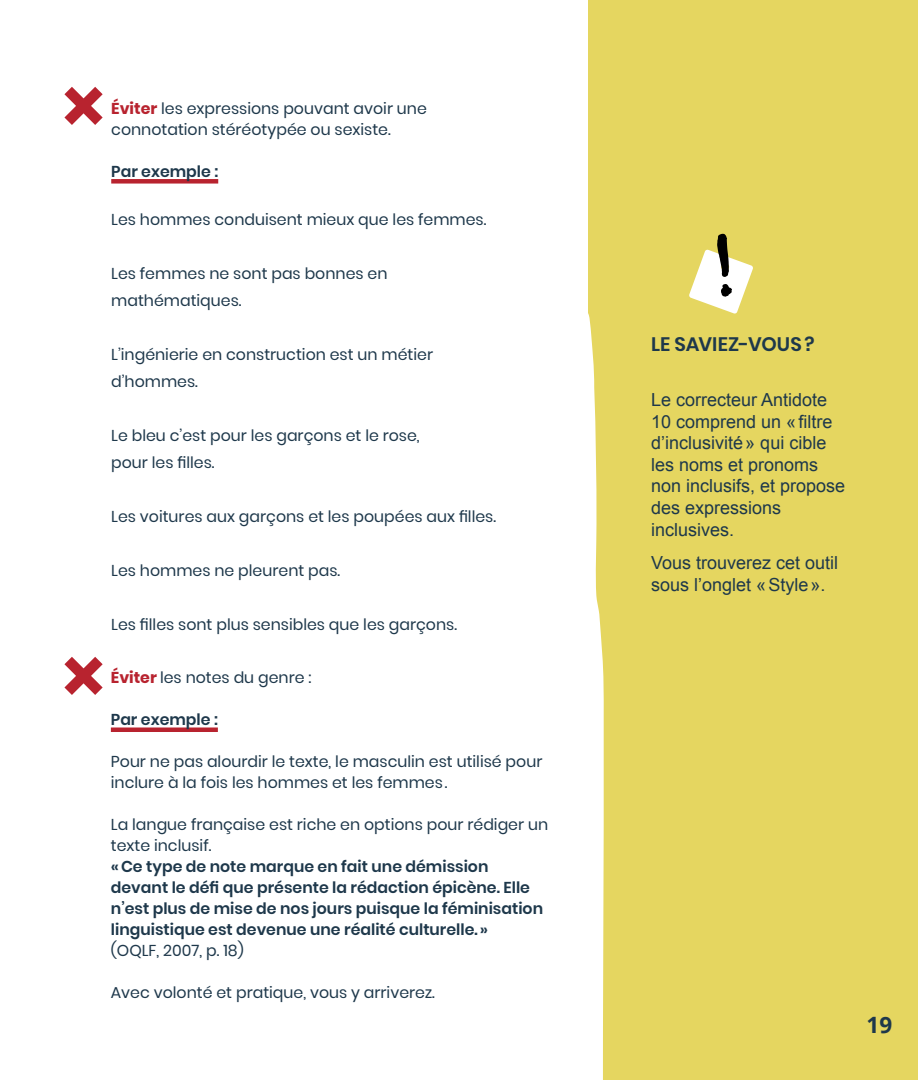
<style>
.page{position:relative;width:918px;height:1080px;background:#fff}
.page>*{position:absolute;margin:0;border:0;box-sizing:border-box;transform-origin:0 0}
.t1{font:700 22.5px "Open Sans";color:#1e384b}
.t2{font:600 19.5px "Poppins";letter-spacing:.005em;color:#1e384b}
.t3{font:18px/21.6px "Arial";color:#1e384b}
.t4{font:15.75px/21px "Poppins";color:#1e384b}
.t5{font:600 15.75px/21px "Poppins";color:#1e384b}
.s1{font-weight:700;color:#b8232f}
</style>
<div class="page">
<div style="left:589px;top:0;width:329px;height:1080px;background:#e5d660"></div>
<div style="left:111px;top:179px;width:107px;height:5px;background:#b8232f"></div>
<svg style="left:64px;top:87px;width:39px;height:38px"></svg>
<svg style="left:588px;top:23px;width:16px;height:1057px;fill:#fff"></svg>
<svg style="left:689px;top:234px;width:64px;height:80px"></svg>
<hr style="left:111px;top:728px;width:107px;height:4px;background:#b8232f">
<svg style="left:64px;top:657px;width:39px;height:38px"></svg>
<p class="t4" style="left:111px;top:98px;width:317px"><span class="s1">Éviter</span> les expressions pouvant avoir une connotation stéréotypée ou sexiste.</p>
<p class="t5" style="left:111px;top:161px;width:109px">Par exemple :</p>
<p class="t4" style="left:111px;top:209px;width:377px">Les hommes conduisent mieux que les femmes.</p>
<p class="t4" style="left:111px;top:260px;width:278px;line-height:27px">Les femmes ne sont pas bonnes en mathématiques.</p>
<p class="t4" style="left:111px;top:341px;width:323px;line-height:27px">L’ingénierie en construction est un métier d’hommes.</p>
<p class="t4" style="left:111px;top:422px;width:310px;line-height:27px">Le bleu c’est pour les garçons et le rose, pour les filles.</p>
<p class="t4" style="left:111px;top:506px;width:386px">Les voitures aux garçons et les poupées aux filles.</p>
<p class="t4" style="left:111px;top:560px;width:231px">Les hommes ne pleurent pas.</p>
<p class="t4" style="left:111px;top:614px;width:347px">Les filles sont plus sensibles que les garçons.</p>
<p class="t4" style="left:111px;top:667px;width:202px"><span class="s1">Éviter</span> les notes du genre :</p>
<p class="t5" style="left:111px;top:709px;width:109px">Par exemple :</p>
<p class="t4" style="left:111px;top:751px;width:433px">Pour ne pas alourdir le texte, le masculin est utilisé pour inclure à la fois les hommes et les femmes.</p>
<p class="t4" style="left:111px;top:814px;width:439px">La langue française est riche en options pour rédiger un texte inclusif.</p>
<p class="t5" style="left:111px;top:856px;width:434px">«Ce type de note marque en fait une démission devant le défi que présente la rédaction épicène. Elle n’est plus de mise de nos jours puisque la féminisation linguistique est devenue une réalité culturelle.»</p>
<p class="t4" style="left:111px;top:940px;width:134px">(OQLF, 2007, p. 18)</p>
<p class="t4" style="left:111px;top:982px;width:325px">Avec volonté et pratique, vous y arriverez.</p>
<p class="t2" style="left:651px;top:333px;width:165px">LE SAVIEZ-VOUS?</p>
<p class="t3" style="left:651px;top:389px;width:196px">Le correcteur Antidote<br>10 comprend un «filtre d’inclusivité» qui cible les noms et pronoms non inclusifs, et propose des expressions inclusives.</p>
<p class="t3" style="left:651px;top:552px;width:189px">Vous trouverez cet outil sous l’onglet «Style».</p>
<h1 class="t1" style="left:867px;top:1009px;width:27px">19</h1>
</div>
